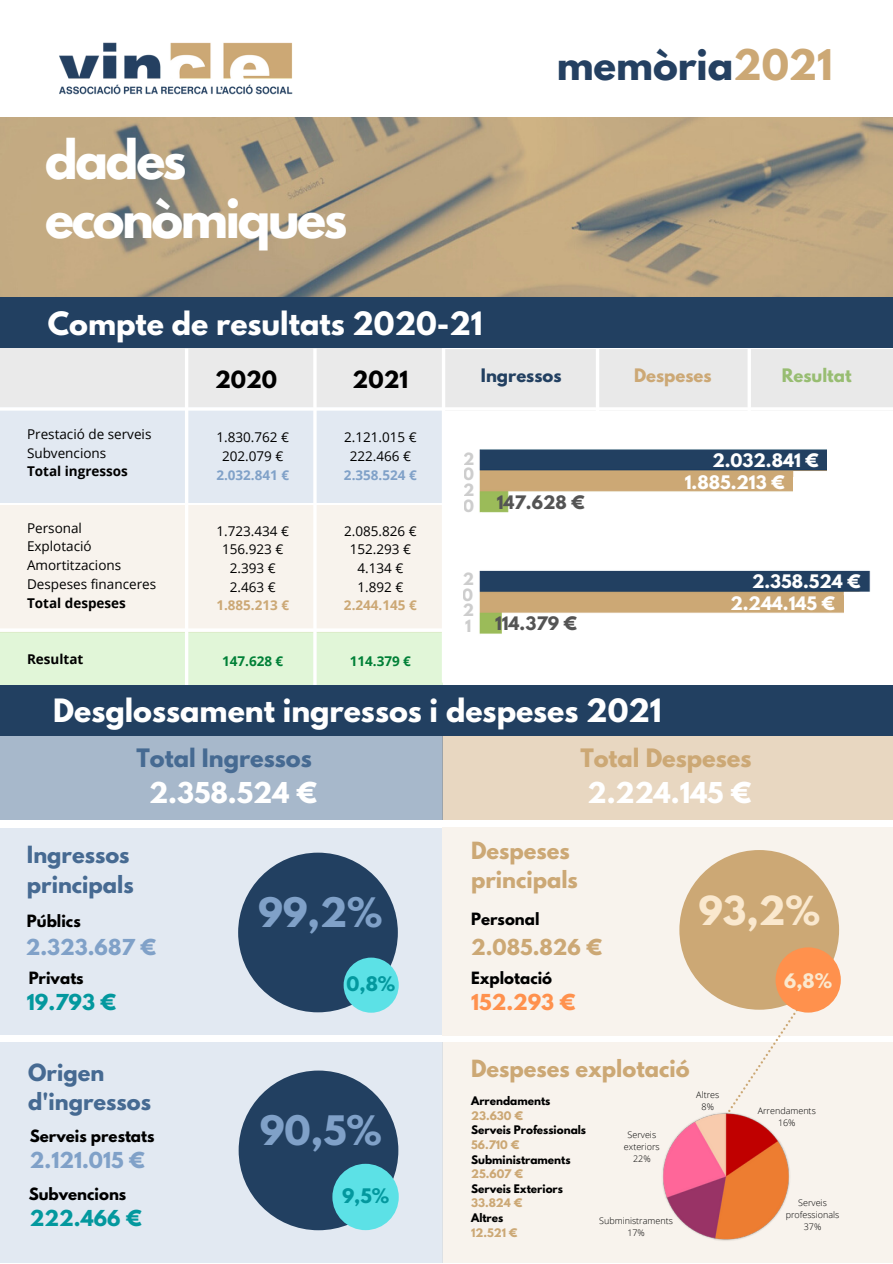
<style>
.page{position:relative;width:893px;height:1264px;background:#fff}
.page>*{position:absolute;margin:0;border:0;box-sizing:border-box;transform-origin:0 0}
.t1{font:700 48px/58.5px "League Spartan";letter-spacing:-.05em;color:#fff}
.t2{font:700 37.5px "League Spartan";color:#244061}
.t3{font:700 36px "League Spartan";color:#80a1c8}
.t4{font:700 35.4px "League Spartan";color:#fae8ce}
.t5{font:700 28.5px "League Spartan";color:#fff}
.t6{font:700 25.5px "League Spartan";color:#fff}
.t7{font:700 22.5px "League Spartan";color:#466a92}
.t8{font:700 22.5px "League Spartan";color:#cca875}
.t9{font:700 21px/29.2px "League Spartan";color:#cca875}
.t10{font:700 21px/29.2px "League Spartan";color:#466a92}
.t11{font:700 21px "League Spartan";color:#000}
.t12{font:700 19.5px "League Spartan";color:#80a1c8}
.t13{font:700 19.5px "League Spartan";color:#03989e}
.t14{font:700 19.5px "League Spartan";color:#cca875}
.t15{font:700 19.5px "League Spartan";color:#ff914d}
.t16{font:700 17.7px "League Spartan";color:#03989e}
.t17{font:700 17.7px "League Spartan";color:#fae8ce}
.t18{font:700 16.5px/21.1px "League Spartan";color:#fff}
.t19{font:700 16.5px "League Spartan";color:#545454}
.t20{font:700 16.5px "League Spartan";color:#224061}
.t21{font:700 16.5px "League Spartan";color:#cca875}
.t22{font:700 16.5px "League Spartan";color:#98bd72}
.t23{font:700 15px "League Spartan";color:#000}
.t24{font:700 15px/15.8px "League Spartan";color:#a6a6a6;text-align:justify}
.t25{font:13.5px/18.6px "Open Sans";color:#000;text-align:center}
.t26{font:700 13.5px "Open Sans";color:#000}
.t27{font:700 13.5px "Open Sans";color:#80a1c8}
.t28{font:700 13.5px "Open Sans";color:#cca875}
.t29{font:700 13.5px "Open Sans";color:#008037}
.t30{font:700 10.5px "League Spartan";color:#000}
.t31{font:700 10.5px "League Spartan";color:#cca875}
.t32{font:300 9px/12px "Open Sans";color:#000;text-align:center}
.s1{color:#cca875}
</style>
<div class="page">
<img style="left:0;top:118px;width:892px;height:179px">
<div style="left:0;top:407px;width:442px;height:96px;background:#e2e9f2"></div>
<div style="left:0;top:505px;width:442px;height:127px;background:#f8f3ed"></div>
<div style="left:1px;top:632px;width:441px;height:53px;background:#e1f6d8"></div>
<div style="left:0;top:348px;width:442px;height:59px;background:#eaeaea"></div>
<hr style="left:313px;top:348px;width:3px;height:351px;background:#fff">
<div style="left:443px;top:348px;width:449px;height:62px;background:#e9e9e9"></div>
<hr style="left:0;top:407px;width:892px;height:3px;background:#fff">
<hr style="left:185px;top:348px;width:3px;height:343px;background:#fff">
<hr style="left:0;top:628px;width:457px;height:3px;background:#fff">
<div style="left:442px;top:731px;width:450px;height:89px;background:#e8d7c1"></div>
<div style="left:0;top:828px;width:442px;height:206px;background:#e2e9f2"></div>
<div style="left:442px;top:827px;width:450px;height:208px;background:#f8f3ed"></div>
<div style="left:442px;top:1042px;width:450px;height:220px;background:#f8f3ed"></div>
<svg style="left:722px;top:1000px;width:86px;height:108px"></svg>
<div style="left:0;top:731px;width:442px;height:89px;background:#a7b8cb"></div>
<div style="left:0;top:1042px;width:442px;height:220px;background:#e2e9f2"></div>
<div style="left:679px;top:850px;width:160px;height:159px;background:#cca875;border-radius:50%"></div>
<div style="left:775px;top:947px;width:65px;height:65px;background:#ff914d;border-radius:50%"></div>
<div style="left:238px;top:852px;width:160px;height:160px;background:#224061;border-radius:50%"></div>
<div style="left:343px;top:957px;width:55px;height:55px;background:#5ce1e6;border-radius:50%"></div>
<div style="left:239px;top:1070px;width:159px;height:160px;background:#224061;border-radius:50%"></div>
<div style="left:332px;top:1163px;width:67px;height:67px;background:#5ce1e6;border-radius:50%"></div>
<div style="left:0;top:685px;width:892px;height:51px;background:#224061"></div>
<svg style="left:595px;top:348px;width:4px;height:59px"></svg>
<hr style="left:747px;top:348px;width:3px;height:69px;background:#fff">
<hr style="left:442px;top:348px;width:3px;height:334px;background:#fff">
<div style="left:0;top:297px;width:892px;height:51px;background:#224061"></div>
<img style="left:59px;top:42px;width:234px;height:53px">
<img style="left:479px;top:449px;width:392px;height:185px">
<div style="left:827px;top:445px;width:48px;height:34px;background:#fff"></div>
<div style="left:793px;top:471px;width:99px;height:7px;background:#fff"></div>
<div style="left:793px;top:477px;width:58px;height:37px;background:#fff"></div>
<div style="left:843px;top:593px;width:32px;height:37px;background:#fff"></div>
<hr style="left:843px;top:592px;width:49px;height:3px;background:#fff">
<img style="left:662px;top:1108px;width:128px;height:133px">
<h1 class="t1" style="left:45px;top:137px;width:303px">dades econòmiques</h1>
<h3 class="t5" style="left:48px;top:309px;width:436px">Compte de resultats 2020-21</h3>
<h2 class="t2" style="left:556px;top:47px;width:277px">memòria<span class="s1">2021</span></h2>
<p class="t25" style="left:27px;top:424px;width:126px;text-align:left">Prestació de serveis<br>Subvencions</p>
<p class="t26" style="left:27px;top:462px;width:102px">Total ingressos</p>
<p class="t25" style="left:27px;top:518px;width:131px;text-align:left">Personal<br>Explotació<br>Amortitzacions<br>Despeses financeres</p>
<p class="t26" style="left:27px;top:593px;width:100px">Total despeses</p>
<p class="t26" style="left:27px;top:649px;width:58px">Resultat</p>
<h3 class="t11" style="left:215px;top:369px;width:64px">2020</h3>
<h3 class="t11" style="left:352px;top:369px;width:57px">2021</h3>
<p class="t25" style="left:216px;top:428px;width:74px">1.830.762 €<br>202.079 €</p>
<p class="t27" style="left:216px;top:465px;width:74px">2.032.841 €</p>
<p class="t25" style="left:216px;top:521px;width:74px">1.723.434 €<br>156.923 €<br>2.393 €<br>2.463 €</p>
<p class="t28" style="left:216px;top:596px;width:74px">1.885.213 €</p>
<p class="t29" style="left:222px;top:652px;width:63px">147.628 €</p>
<p class="t25" style="left:344px;top:427px;width:74px">2.121.015 €<br>222.466 €</p>
<p class="t27" style="left:344px;top:465px;width:74px">2.358.524 €</p>
<p class="t25" style="left:344px;top:521px;width:74px">2.085.826 €<br>152.293 €<br>4.134 €<br>1.892 €</p>
<p class="t28" style="left:344px;top:595px;width:74px">2.244.145 €</p>
<p class="t29" style="left:350px;top:651px;width:63px">114.379 €</p>
<p class="t20" style="left:481px;top:367px;width:82px">Ingressos</p>
<p class="t21" style="left:634px;top:367px;width:79px">Despeses</p>
<p class="t22" style="left:781px;top:367px;width:71px">Resultat</p>
<p class="t24" style="left:463px;top:452px;width:13px">2<br>0<br>2<br>0</p>
<p class="t19" style="left:496px;top:494px;width:90px">147.628 €</p>
<p class="t24" style="left:462px;top:573px;width:13px">2<br>0<br>2<br>1</p>
<p class="t19" style="left:495px;top:615px;width:84px">114.379 €</p>
<p class="t18" style="left:684px;top:451px;width:136px;line-height:21.8px;text-indent:28px">2.032.841 €<br>1.885.213 €</p>
<p class="t18" style="left:730px;top:573px;width:132px;text-indent:22px">2.358.524 €<br>2.244.145 €</p>
<h3 class="t5" style="left:53px;top:696px;width:610px">Desglossament ingressos i despeses 2021</h3>
<h3 class="t7" style="left:136px;top:747px;width:177px">Total Ingressos</h3>
<h3 class="t8" style="left:580px;top:747px;width:173px">Total Despeses</h3>
<h3 class="t6" style="left:587px;top:780px;width:166px">2.224.145 €</h3>
<h3 class="t6" style="left:149px;top:780px;width:170px">2.358.524 €</h3>
<h3 class="t10" style="left:27px;top:843px;width:108px">Ingressos principals</h3>
<h3 class="t12" style="left:26px;top:937px;width:132px">2.323.687 €</h3>
<h3 class="t13" style="left:27px;top:992px;width:91px">19.793 €</h3>
<p class="t23" style="left:27px;top:913px;width:55px">Públics</p>
<p class="t23" style="left:29px;top:970px;width:56px">Privats</p>
<h3 class="t10" style="left:28px;top:1060px;width:124px">Origen d'ingressos</h3>
<p class="t23" style="left:30px;top:1128px;width:126px">Serveis prestats</p>
<h3 class="t12" style="left:30px;top:1149px;width:117px">2.121.015 €</h3>
<p class="t23" style="left:29px;top:1186px;width:99px">Subvencions</p>
<h3 class="t13" style="left:30px;top:1208px;width:114px">222.466 €</h3>
<h3 class="t3" style="left:258px;top:894px;width:126px">99,2%</h3>
<h3 class="t16" style="left:346px;top:975px;width:50px">0,8%</h3>
<h3 class="t3" style="left:260px;top:1112px;width:123px">90,5%</h3>
<h3 class="t16" style="left:342px;top:1186px;width:49px">9,5%</h3>
<h3 class="t9" style="left:471px;top:838px;width:108px">Despeses principals</h3>
<p class="t23" style="left:471px;top:911px;width:70px">Personal</p>
<h3 class="t14" style="left:471px;top:937px;width:133px">2.085.826 €</h3>
<h3 class="t15" style="left:471px;top:992px;width:106px">152.293 €</h3>
<p class="t23" style="left:471px;top:970px;width:83px">Explotació</p>
<h3 class="t4" style="left:698px;top:893px;width:123px">93,2%</h3>
<h3 class="t17" style="left:784px;top:971px;width:49px">6,8%</h3>
<h3 class="t9" style="left:471px;top:1056px;width:220px">Despeses explotació</h3>
<p class="t30" style="left:471px;top:1095px;width:81px">Arrendaments</p>
<p class="t31" style="left:471px;top:1110px;width:53px">23.630 €</p>
<p class="t30" style="left:471px;top:1124px;width:116px">Serveis Professionals</p>
<p class="t31" style="left:471px;top:1139px;width:50px">56.710 €</p>
<p class="t30" style="left:471px;top:1153px;width:101px">Subministraments</p>
<p class="t31" style="left:471px;top:1168px;width:53px">25.607 €</p>
<p class="t30" style="left:471px;top:1183px;width:93px">Serveis Exteriors</p>
<p class="t31" style="left:471px;top:1197px;width:53px">33.824 €</p>
<p class="t30" style="left:471px;top:1212px;width:34px">Altres</p>
<p class="t31" style="left:471px;top:1227px;width:48px">12.521 €</p>
<p class="t32" style="left:696px;top:1088px;width:25px">Altres<br>8%</p>
<p class="t32" style="left:624px;top:1128px;width:37px">Serveis exteriors<br>22%</p>
<p class="t32" style="left:599px;top:1213px;width:75px">Subministraments<br>17%</p>
<p class="t32" style="left:757px;top:1104px;width:60px">Arrendaments<br>16%</p>
<p class="t32" style="left:785px;top:1196px;width:55px">Serveis professionals<br>37%</p>
</div>
